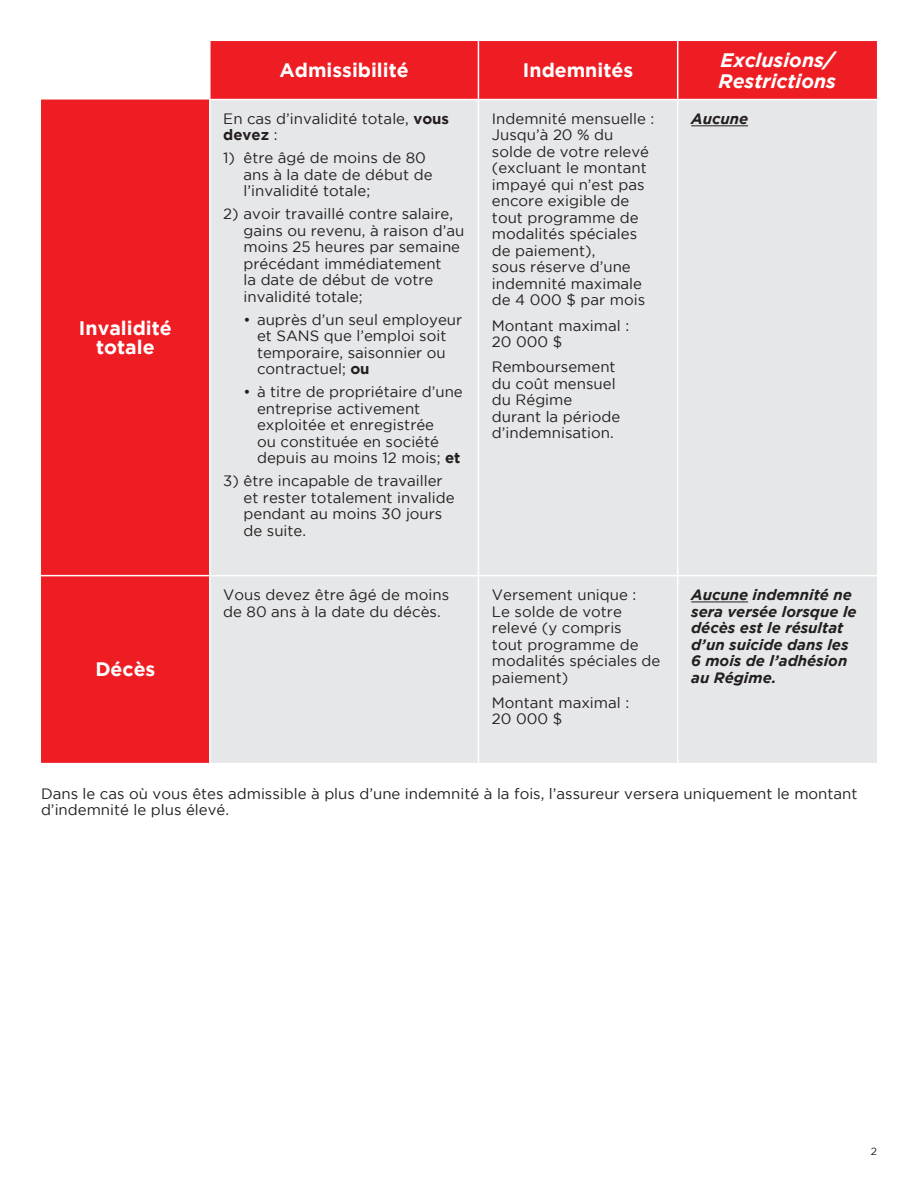
<style>
.page{position:relative;width:918px;height:1188px;background:#fff}
.page>*{position:absolute;margin:0;border:0;box-sizing:border-box;transform-origin:0 0}
.t1{font:700 19.5px/19.5px "Gotham";color:#fff;text-align:center}
.t2{font:italic 700 19.5px/21px "Gotham";color:#fff}
.t3{font:15px/16.5px "Gotham";color:#231f20}
.t4{font:italic 700 15px/16.5px "Gotham";color:#231f20}
.t5{font:10.5px "Gotham";color:#231f20}
.s1{font-weight:700}
</style>
<div class="page">
<div style="left:41px;top:41px;width:836px;height:722px;background:#ee1d23"></div>
<div style="left:211px;top:100px;width:666px;height:663px;background:#e6e7e9"></div>
<hr style="left:209px;top:41px;width:2px;height:58px;background:#fff">
<hr style="left:478px;top:41px;width:1px;height:58px;background:#fff">
<hr style="left:677px;top:41px;width:1px;height:58px;background:#fff">
<hr style="left:209px;top:100px;width:2px;height:475px;background:#fff">
<hr style="left:478px;top:100px;width:1px;height:475px;background:#fff">
<hr style="left:677px;top:100px;width:1px;height:475px;background:#fff">
<hr style="left:41px;top:575px;width:169px;height:1px;background:#fff">
<hr style="left:210px;top:575px;width:268px;height:1px;background:#fff">
<hr style="left:209px;top:576px;width:2px;height:187px;background:#fff">
<hr style="left:478px;top:575px;width:200px;height:1px;background:#fff">
<hr style="left:478px;top:576px;width:1px;height:187px;background:#fff">
<hr style="left:678px;top:575px;width:199px;height:1px;background:#fff">
<hr style="left:677px;top:576px;width:1px;height:187px;background:#fff">
<hr style="left:209px;top:99px;width:269px;height:1px;background:#fff">
<hr style="left:478px;top:99px;width:200px;height:1px;background:#fff">
<hr style="left:678px;top:99px;width:199px;height:1px;background:#fff">
<hr style="left:691px;top:126px;width:57px;height:1px;background:#231f20">
<hr style="left:691px;top:602px;width:57px;height:1px;background:#231f20">
<p class="t1" style="left:79px;top:318px;width:94px">Invalidité totale</p>
<p class="t1" style="left:95px;top:659px;width:62px">Décès</p>
<p class="t1" style="left:279px;top:60px;width:131px">Admissibilité</p>
<p class="t1" style="left:523px;top:60px;width:112px">Indemnités</p>
<p class="t2" style="left:719px;top:49px;width:119px">Exclusions/<br>Restrictions</p>
<p class="t3" style="left:223px;top:110px;width:227px">En cas d’invalidité totale, <span class="s1">vous devez</span> :</p>
<p class="t3" style="left:244px;top:150px;width:191px;text-indent:-20px">1) être âgé de moins de 80 ans à la date de début de l’invalidité totale;</p>
<p class="t3" style="left:244px;top:206px;width:222px;text-indent:-20px">2) avoir travaillé contre salaire, gains ou revenu, à raison d’au moins 25 heures par semaine précédant immédiatement<br>la date de début de votre invalidité totale;</p>
<p class="t3" style="left:257px;top:311px;width:207px;text-indent:-14px">• auprès d’un seul employeur et SANS que l’emploi soit temporaire, saisonnier ou contractuel; <span class="s1">ou</span></p>
<p class="t3" style="left:257px;top:384px;width:207px;text-indent:-14px">• à titre de propriétaire d’une entreprise activement exploitée et enregistrée<br>ou constituée en société depuis au moins 12 mois; <span class="s1">et</span></p>
<p class="t3" style="left:244px;top:473px;width:213px;text-indent:-20px">3) être incapable de travailler et rester totalement invalide pendant au moins 30 jours de suite.</p>
<p class="t3" style="left:492px;top:110px;width:164px">Indemnité mensuelle :<br>Jusqu’à 20 % du solde de votre relevé (excluant le montant impayé qui n’est pas encore exigible de tout programme de modalités spéciales de paiement),<br>sous réserve d’une indemnité maximale de 4 000 $ par mois</p>
<p class="t3" style="left:492px;top:317px;width:139px">Montant maximal :<br>20 000 $</p>
<p class="t3" style="left:492px;top:358px;width:130px">Remboursement du coût mensuel du Régime durant la période d’indemnisation.</p>
<p class="t3" style="left:223px;top:586px;width:227px">Vous devez être âgé de moins de 80 ans à la date du décès.</p>
<p class="t3" style="left:492px;top:586px;width:170px">Versement unique :<br>Le solde de votre relevé (y compris<br>tout programme de modalités spéciales de paiement)</p>
<p class="t3" style="left:492px;top:694px;width:139px">Montant maximal :<br>20 000 $</p>
<p class="t4" style="left:691px;top:110px;width:58px">Aucune</p>
<p class="t4" style="left:691px;top:586px;width:167px">Aucune indemnité ne sera versée lorsque le décès est le résultat d’un suicide dans les<br>6 mois de l’adhésion au Régime.</p>
<p class="t3" style="left:41px;top:785px;width:818px">Dans le cas où vous êtes admissible à plus d’une indemnité à la fois, l’assureur versera uniquement le montant d’indemnité le plus élevé.</p>
<p class="t5" style="left:871px;top:1146px;width:8px">2</p>
</div>
